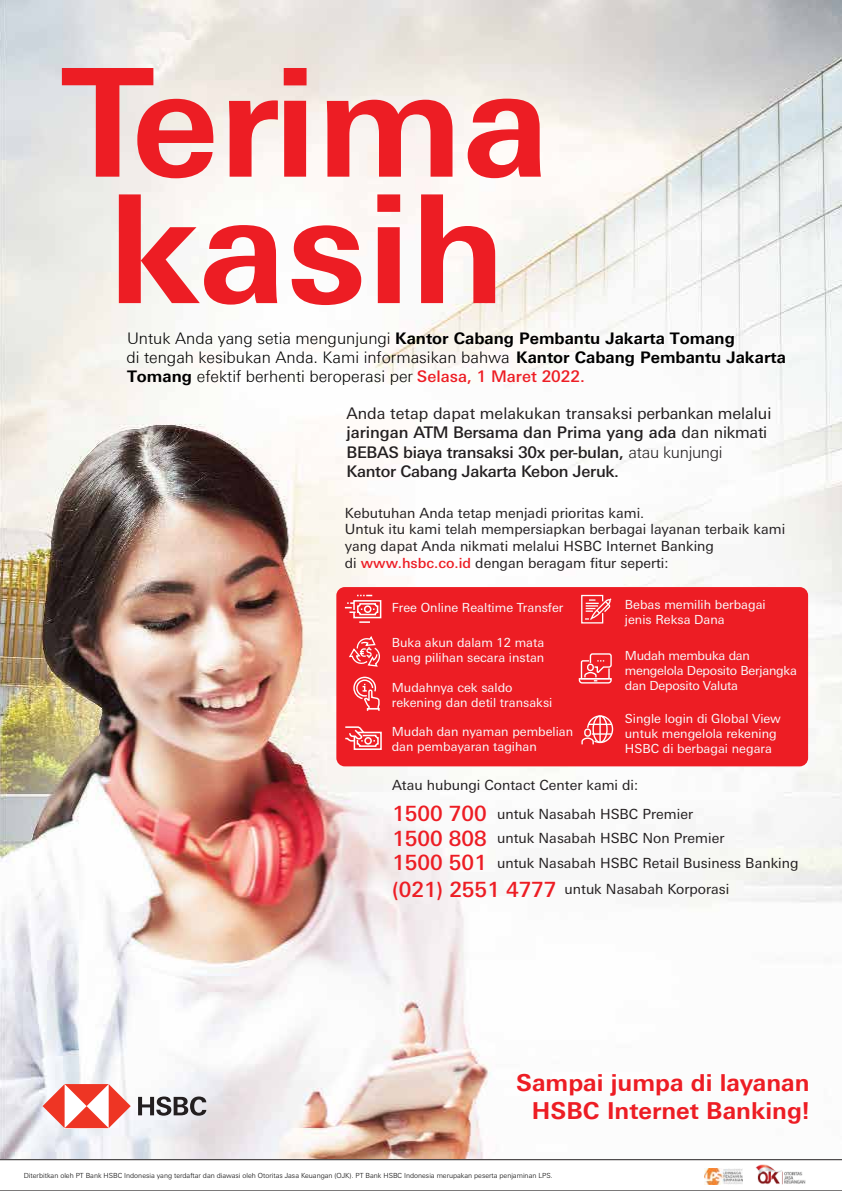
<style>
.page{position:relative;width:842px;height:1191px;background:#fff}
.page>*{position:absolute;margin:0;border:0;box-sizing:border-box;transform-origin:0 0}
.t1{font:150.3px/126.4px "Univers Nextfor HSBC Bold Two";color:#ed1d24;text-align:center}
.t2{font:23.4px/28.1px "Univers Arabicfor HSBC Bold";color:#ed1d24;text-align:right}
.t3{font:500 16px/19.2px "Univers Nextfor HSBC";letter-spacing:-.02em;color:#231f20}
.t4{font:16px/19.2px "Univers Arabicfor HSBC Light";color:#000}
.t5{font:16px "Univers Arabicfor HSBC Bold";color:#000}
.t6{font:14px/16.8px "Univers Nextfor HSBC";color:#231f20}
.t7{font:12.5px/15px "Univers Nextfor HSBC";color:#fafafb}
.t8{font:12.5px/15px "Univers Nextfor HSBC";letter-spacing:-.02em;color:#fafafb}
.t9{font:300 7px "Univers Nextfor HSBC";color:#000}
.s1{font-family:"Univers Arabicfor HSBC Light"}
.s2{font-family:"Univers Arabicfor HSBC Bold"}
.s3{font-family:"Univers Nextfor HSBC";font-weight:500;color:#ed1d24}
.s4{font-weight:400}
.s5{font-weight:300}
.s6{font-weight:500;color:#ed1d24}
.s7{font-weight:500;font-size:21px;color:#ed1d24}
</style>
<div class="page">
<img style="left:0;top:0;width:842px;height:1159px">
<svg style="left:0;top:1159px;width:842px;height:32px"></svg>
<svg style="left:43px;top:1084px;width:88px;height:44px"></svg>
<svg style="left:138px;top:1096px;width:68px;height:19px"></svg>
<div style="left:336px;top:587px;width:472px;height:179px;background:#ed1d24;border-radius:8px"></div>
<svg style="left:345px;top:595px;width:37px;height:28px"></svg>
<svg style="left:353px;top:676px;width:27px;height:35px"></svg>
<svg style="left:581px;top:594px;width:31px;height:30px"></svg>
<svg style="left:345px;top:726px;width:37px;height:24px"></svg>
<div style="left:364px;top:737px;width:8px;height:7px;border:2px solid #fff;border-radius:50%"></div>
<svg style="left:578px;top:653px;width:34px;height:31px"></svg>
<svg style="left:581px;top:715px;width:33px;height:30px"></svg>
<div style="left:584px;top:728px;width:7px;height:9px;border:1px solid #fff;border-radius:3px"></div>
<svg style="left:349px;top:636px;width:31px;height:31px"></svg>
<img style="left:755px;top:1164px;width:50px;height:20px">
<img style="left:704px;top:1168px;width:39px;height:16px">
<h1 class="t1" style="left:61px;top:51px;width:490px">Terima kasih</h1>
<p class="t5" style="left:127px;top:329px;width:609px"><span class="s1">Untuk Anda yang setia mengunjungi</span> Kantor Cabang Pembantu Jakarta Tomang</p>
<p class="t4" style="left:126px;top:348px;width:661px">di tengah kesibukan Anda. Kami informasikan bahwa <span class="s2">Kantor Cabang Pembantu Jakarta<br>Tomang</span> efektif berhenti beroperasi per <span class="s3">Selasa, 1 Maret 2022.</span></p>
<p class="t3" style="left:346px;top:403px;width:427px"><span class="s4">Anda tetap dapat melakukan transaksi perbankan melalui </span>jaringan ATM Bersama dan Prima yang ada <span class="s4">dan nikmati </span>BEBAS biaya transaksi 30x per-bulan, <span class="s5">atau kunjungi </span>Kantor Cabang Jakarta Kebon Jeruk.</p>
<p class="t6" style="left:345px;top:503px;width:442px">Kebutuhan Anda tetap menjadi prioritas kami.<br>Untuk itu kami telah mempersiapkan berbagai layanan terbaik kami yang dapat Anda nikmati melalui HSBC Internet Banking<br>di <span class="s6">www.hsbc.co.id</span> dengan beragam fitur seperti:</p>
<p class="t7" style="left:392px;top:599px;width:173px">Free Online Realtime Transfer</p>
<p class="t7" style="left:392px;top:634px;width:154px">Buka akun dalam 12 mata uang pilihan secara instan</p>
<p class="t7" style="left:625px;top:596px;width:142px">Bebas memilih berbagai jenis Reksa Dana</p>
<p class="t8" style="left:625px;top:647px;width:174px">Mudah membuka dan mengelola Deposito Berjangka</p>
<p class="t7" style="left:392px;top:679px;width:122px">Mudahnya cek saldo</p>
<p class="t8" style="left:625px;top:677px;width:115px">dan Deposito Valuta</p>
<p class="t7" style="left:392px;top:694px;width:162px">rekening dan detil transaksi</p>
<p class="t7" style="left:392px;top:723px;width:183px">Mudah dan nyaman pembelian dan pembayaran tagihan</p>
<p class="t7" style="left:625px;top:710px;width:158px">Single login di Global View untuk mengelola rekening<br>HSBC di berbagai negara</p>
<p class="t6" style="left:392px;top:769px;width:303px;line-height:29.4px">Atau hubungi Contact Center kami di:<br><span class="s7">1500 700</span> untuk Nasabah HSBC Premier</p>
<p class="t6" style="left:392px;top:825px;width:408px;line-height:24.7px"><span class="s7">1500 808</span> untuk Nasabah HSBC Non Premier<br><span class="s7">1500 501</span> untuk Nasabah HSBC Retail Business Banking</p>
<p class="t6" style="left:392px;top:880px;width:339px"><span class="s7">(021) 2551 4777</span> untuk Nasabah Korporasi</p>
<h2 class="t2" style="left:516px;top:1068px;width:295px">Sampai jumpa di layanan<br>HSBC Internet Banking!</h2>
<p class="t9" style="left:24px;top:1170px;width:530px">Diterbitkan oleh PT Bank HSBC Indonesia yang terdaftar dan diawasi oleh Otoritas Jasa Keuangan (OJK). PT Bank HSBC Indonesia merupakan peserta penjaminan LPS.</p>
</div>
